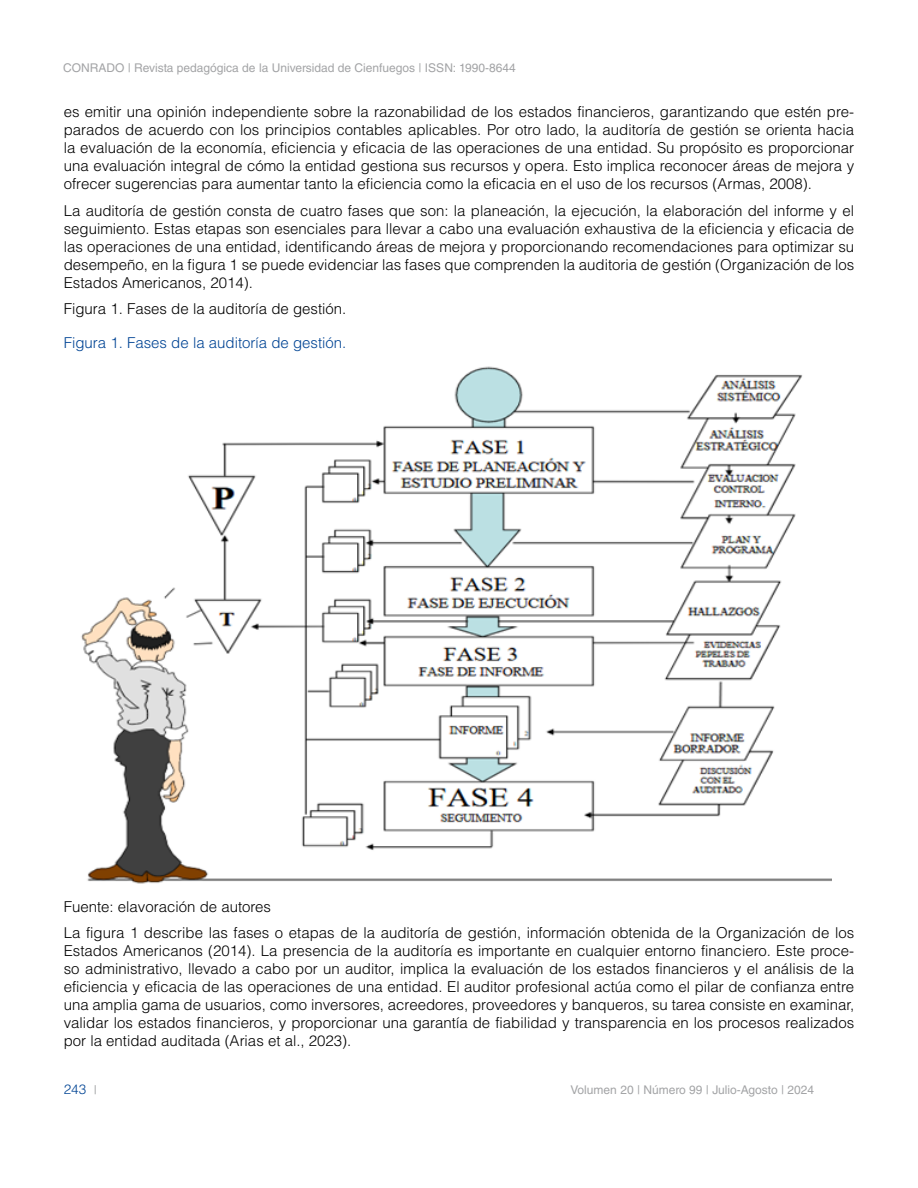
<style>
.page{position:relative;width:918px;height:1188px;background:#fff}
.page>*{position:absolute;margin:0;border:0;box-sizing:border-box;transform-origin:0 0}
.t1{font:300 15px/18px "Helvetica LT Std";color:#000;text-align:justify}
.t2{font:300 15px "Helvetica LT Std";color:#004494}
.t3{font:300 13.5px "Helvetica LT Std";color:#004494}
.t4{font:12px "Helvetica LT Std";color:#a3a4a6}
.s1{font-weight:400;font-size:12px;color:#a3a4a6}
</style>
<div class="page">
<img style="left:81px;top:366px;width:751px;height:518px">
<p class="t4" style="left:63px;top:61px;width:454px">CONRADO | Revista pedagógica de la Universidad de Cienfuegos | ISSN: 1990-8644</p>
<p class="t1" style="left:64px;top:103px;width:792px">es emitir una opinión independiente sobre la razonabilidad de los estados financieros, garantizando que estén pre&shy;parados de acuerdo con los principios contables aplicables. Por otro lado, la auditoría de gestión se orienta hacia la evaluación de la economía, eficiencia y eficacia de las operaciones de una entidad. Su propósito es proporcionar una evaluación integral de cómo la entidad gestiona sus recursos y opera. Esto implica reconocer áreas de mejora y ofrecer sugerencias para aumentar tanto la eficiencia como la eficacia en el uso de los recursos (Armas, 2008).</p>
<p class="t1" style="left:64px;top:201px;width:792px">La auditoría de gestión consta de cuatro fases que son: la planeación, la ejecución, la elaboración del informe y el seguimiento. Estas etapas son esenciales para llevar a cabo una evaluación exhaustiva de la eficiencia y eficacia de las operaciones de una entidad, identificando áreas de mejora y proporcionando recomendaciones para optimizar su desempeño, en la figura 1 se puede evidenciar las fases que comprenden la auditoria de gestión (Organización de los Estados Americanos, 2014).</p>
<p class="t1" style="left:64px;top:300px;width:284px">Figura 1. Fases de la auditoría de gestión.</p>
<p class="t2" style="left:64px;top:333px;width:284px">Figura 1. Fases de la auditoría de gestión.</p>
<p class="t1" style="left:64px;top:893px;width:792px;line-height:26.5px">Fuente: elavoración de autores<br>La figura 1 describe las fases o etapas de la auditoría de gestión, información obtenida de la Organización de los</p>
<p class="t1" style="left:64px;top:942px;width:792px">Estados Americanos (2014). La presencia de la auditoría es importante en cualquier entorno financiero. Este proce&shy;so administrativo, llevado a cabo por un auditor, implica la evaluación de los estados financieros y el análisis de la eficiencia y eficacia de las operaciones de una entidad. El auditor profesional actúa como el pilar de confianza entre una amplia gama de usuarios, como inversores, acreedores, proveedores y banqueros, su tarea consiste en examinar, validar los estados financieros, y proporcionar una garantía de fiabilidad y transparencia en los procesos realizados por la entidad auditada (Arias et al., 2023).</p>
<p class="t3" style="left:64px;top:1081px;width:35px">243 <span class="s1">|</span></p>
<p class="t4" style="left:571px;top:1083px;width:245px">Volumen 20 | Número 99 | Julio-Agosto | 2024</p>
</div>
